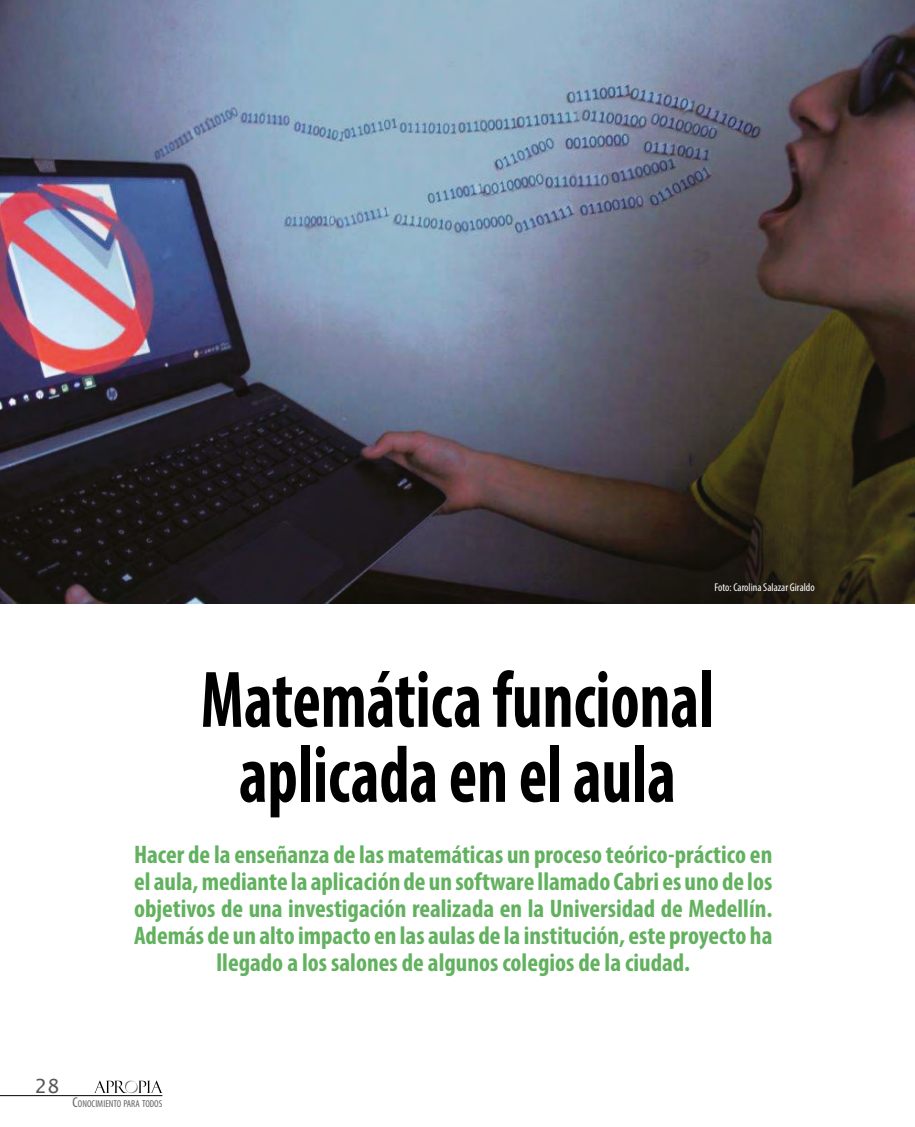
<style>
.page{position:relative;width:915px;height:1127px;background:#fff}
.page>*{position:absolute;margin:0;border:0;box-sizing:border-box;transform-origin:0 0}
.t1{font:700 condensed 81px/75px "Myriad Pro";color:#000;text-align:center;scale:.83 1}
.t2{font:700 condensed 25.5px/27px "Myriad Pro";color:#3a9e37;text-align:center}
.t3{font:19.5px "Lucida Sans";color:#575756}
.t4{font:condensed 11.25px "Myriad Pro";color:#fff}
.t5{font:condensed 10.05px "Myriad Pro";color:#646363}
.s1{font-size:14.4px}
</style>
<div class="page">
<hr style="left:0;top:1095px;width:162px;height:1px;background:#000">
<svg style="left:94px;top:1080px;width:68px;height:14px"></svg>
<img style="left:0;top:0;width:914px;height:603px">
<p class="t4" style="left:714px;top:581px;width:102px">Foto: Carolina Salazar Giraldo</p>
<h1 class="t1" style="left:201px;top:661px;width:620px">Matemática funcional aplicada en el aula</h1>
<p class="t2" style="left:134px;top:840px;width:639px">Hacer de la enseñanza de las matemáticas un proceso teórico-práctico en el aula, mediante la aplicación de un software llamado Cabri es uno de los objetivos de una investigación realizada en la Universidad de Medellín.<br>Además de un alto impacto en las aulas de la institución, este proyecto ha llegado a los salones de algunos colegios de la ciudad.</p>
<p class="t3" style="left:35px;top:1074px;width:26px">28</p>
<p class="t5" style="left:73px;top:1097px;width:91px"><span class="s1">C</span>ONOCIMIENTO PARA TODOS</p>
</div>
